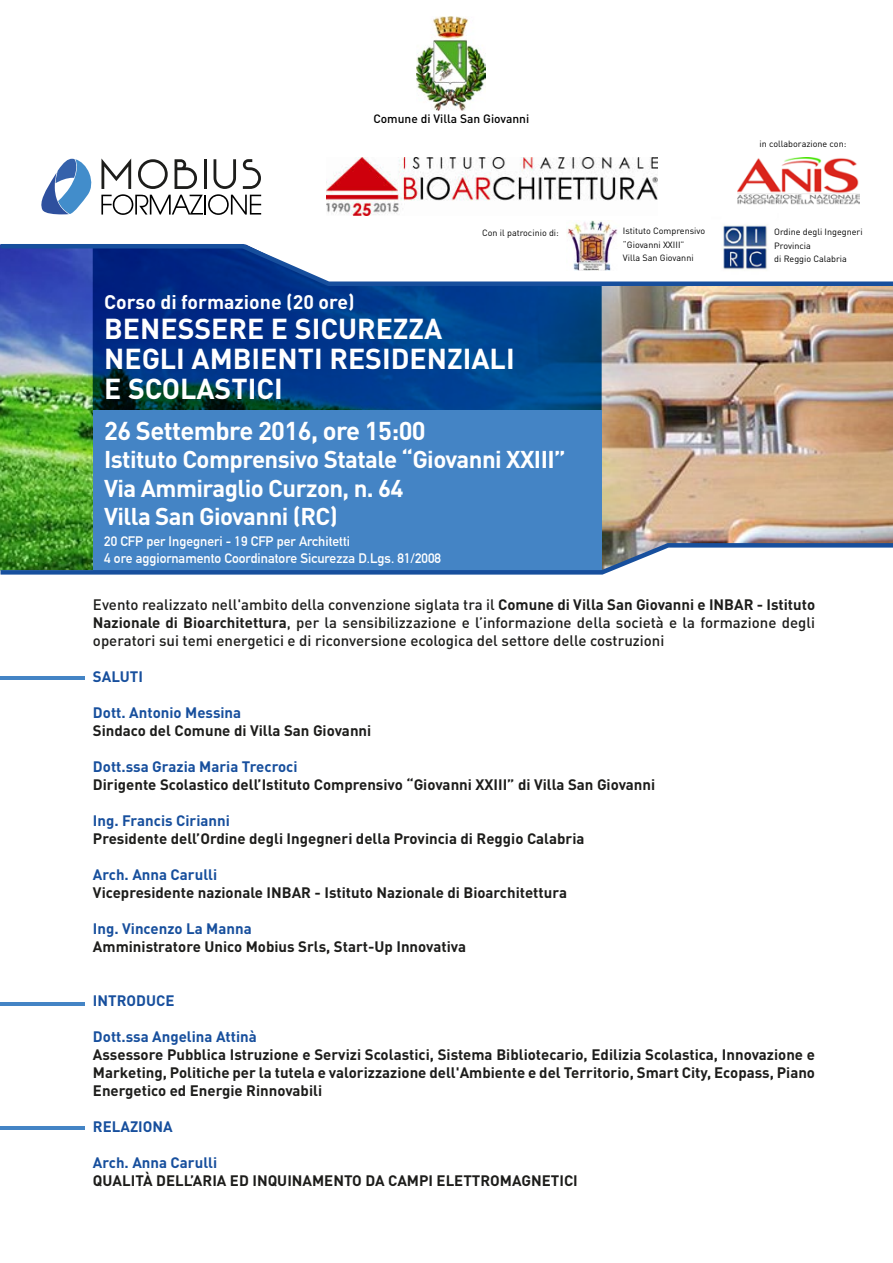
<style>
.page{position:relative;width:893px;height:1263px;background:#fff}
.page>*{position:absolute;margin:0;border:0;box-sizing:border-box;transform-origin:0 0}
.t1{font:700 28.5px/30px "DIN Pro";color:#fff}
.t2{font:700 25.5px "DIN Pro";letter-spacing:-.025em;color:#fff}
.t3{font:700 24px/28.5px "DIN Pro";letter-spacing:-.025em;color:#fff}
.t4{font:700 19.5px "DIN Pro";color:#fff}
.t5{font:700 15px/18px "DIN Pro";color:#1d1d1b;text-align:justify}
.t6{font:500 15px/18px "DIN Pro";color:#1d1d1b;text-align:justify}
.t7{font:700 15px "DIN Pro";color:#174f9d}
.t8{font:700 13.5px/16.5px "DIN Alternate";color:#fff}
.t9{font:500 12px "DIN Pro";color:#000}
.t10{font:9px/13.5px "DIN Pro";color:#000}
.s1{font-weight:700}
</style>
<div class="page">
<img style="left:0;top:288px;width:893px;height:253px">
<svg style="left:93px;top:288px;width:509px;height:122px;background:#003a83"></svg>
<div style="left:93px;top:410px;width:509px;height:160px;background:#4484c5"></div>
<hr style="left:0;top:676px;width:84px;height:4px;background:#4484c5">
<hr style="left:0;top:1002px;width:84px;height:4px;background:#4484c5">
<hr style="left:0;top:1126px;width:84px;height:4px;background:#4484c5">
<svg style="left:0;top:541px;width:893px;height:34px"></svg>
<svg style="left:41px;top:159px;width:51px;height:55px"></svg>
<svg style="left:101px;top:158px;width:160px;height:57px"></svg>
<img style="left:738px;top:158px;width:122px;height:47px">
<img style="left:326px;top:158px;width:331px;height:58px">
<img style="left:417px;top:17px;width:69px;height:94px">
<img style="left:723px;top:225px;width:44px;height:17px">
<img style="left:567px;top:221px;width:51px;height:21px">
<svg style="left:0;top:242px;width:893px;height:46px"></svg>
<p class="t9" style="left:373px;top:111px;width:157px">Comune di Villa San Giovanni</p>
<p class="t10" style="left:760px;top:137px;width:88px">in collaborazione con:</p>
<p class="t10" style="left:623px;top:224px;width:84px">Istituto Comprensivo “Giovanni XXIII”<br>Villa San Giovanni</p>
<p class="t10" style="left:482px;top:225px;width:78px">Con il patrocinio di:</p>
<p class="t10" style="left:774px;top:225px;width:90px">Ordine degli Ingegneri<br>Provincia<br>di Reggio Calabria</p>
<h3 class="t4" style="left:104px;top:289px;width:252px">Corso di formazione (20 ore)</h3>
<h1 class="t1" style="left:104px;top:313px;width:412px">BENESSERE E SICUREZZA<br>NEGLI AMBIENTI RESIDENZIALI<br>E SCOLASTICI</h1>
<h2 class="t2" style="left:104px;top:413px;width:323px">26 Settembre 2016, ore 15:00</h2>
<h3 class="t3" style="left:104px;top:444px;width:463px">Istituto Comprensivo Statale “Giovanni XXIII”<br>Via Ammiraglio Curzon, n. 64<br>Villa San Giovanni (RC)</h3>
<p class="t8" style="left:104px;top:532px;width:338px">20 CFP per Ingegneri - 19 CFP per Architetti<br>4 ore aggiornamento Coordinatore Sicurezza D.Lgs. 81/2008</p>
<p class="t6" style="left:93px;top:595px;width:724px">Evento realizzato nell'ambito della convenzione siglata tra il <span class="s1">Comune di Villa San Giovanni e INBAR - Istituto Nazionale di Bioarchitettura</span>, per la sensibilizzazione e l’informazione della società e la formazione degli operatori sui temi energetici e di riconversione ecologica del settore delle costruzioni</p>
<p class="t7" style="left:93px;top:666px;width:52px">SALUTI</p>
<p class="t7" style="left:93px;top:702px;width:150px">Dott. Antonio Messina</p>
<p class="t5" style="left:93px;top:721px;width:280px">Sindaco del Comune di Villa San Giovanni</p>
<p class="t7" style="left:93px;top:756px;width:206px">Dott.ssa Grazia Maria Trecroci</p>
<p class="t5" style="left:93px;top:775px;width:564px">Dirigente Scolastico dell’Istituto Comprensivo “Giovanni XXIII” di Villa San Giovanni</p>
<p class="t7" style="left:93px;top:810px;width:138px">Ing. Francis Cirianni</p>
<p class="t5" style="left:93px;top:829px;width:493px">Presidente dell’Ordine degli Ingegneri della Provincia di Reggio Calabria</p>
<p class="t7" style="left:93px;top:864px;width:126px">Arch. Anna Carulli</p>
<p class="t5" style="left:93px;top:883px;width:476px">Vicepresidente nazionale INBAR - Istituto Nazionale di Bioarchitettura</p>
<p class="t7" style="left:93px;top:918px;width:160px">Ing. Vincenzo La Manna</p>
<p class="t5" style="left:93px;top:937px;width:375px">Amministratore Unico Mobius Srls, Start-Up Innovativa</p>
<p class="t7" style="left:93px;top:990px;width:83px">INTRODUCE</p>
<p class="t7" style="left:93px;top:1026px;width:165px">Dott.ssa Angelina Attinà</p>
<p class="t5" style="left:93px;top:1045px;width:724px">Assessore Pubblica Istruzione e Servizi Scolastici, Sistema Bibliotecario, Edilizia Scolastica, Innovazione e Marketing, Politiche per la tutela e valorizzazione dell'Ambiente e del Territorio, Smart City, Ecopass, Piano Energetico ed Energie Rinnovabili</p>
<p class="t7" style="left:93px;top:1116px;width:81px">RELAZIONA</p>
<p class="t7" style="left:93px;top:1152px;width:126px">Arch. Anna Carulli</p>
<p class="t5" style="left:93px;top:1171px;width:486px">QUALITÀ DELL’ARIA ED INQUINAMENTO DA CAMPI ELETTROMAGNETICI</p>
</div>
